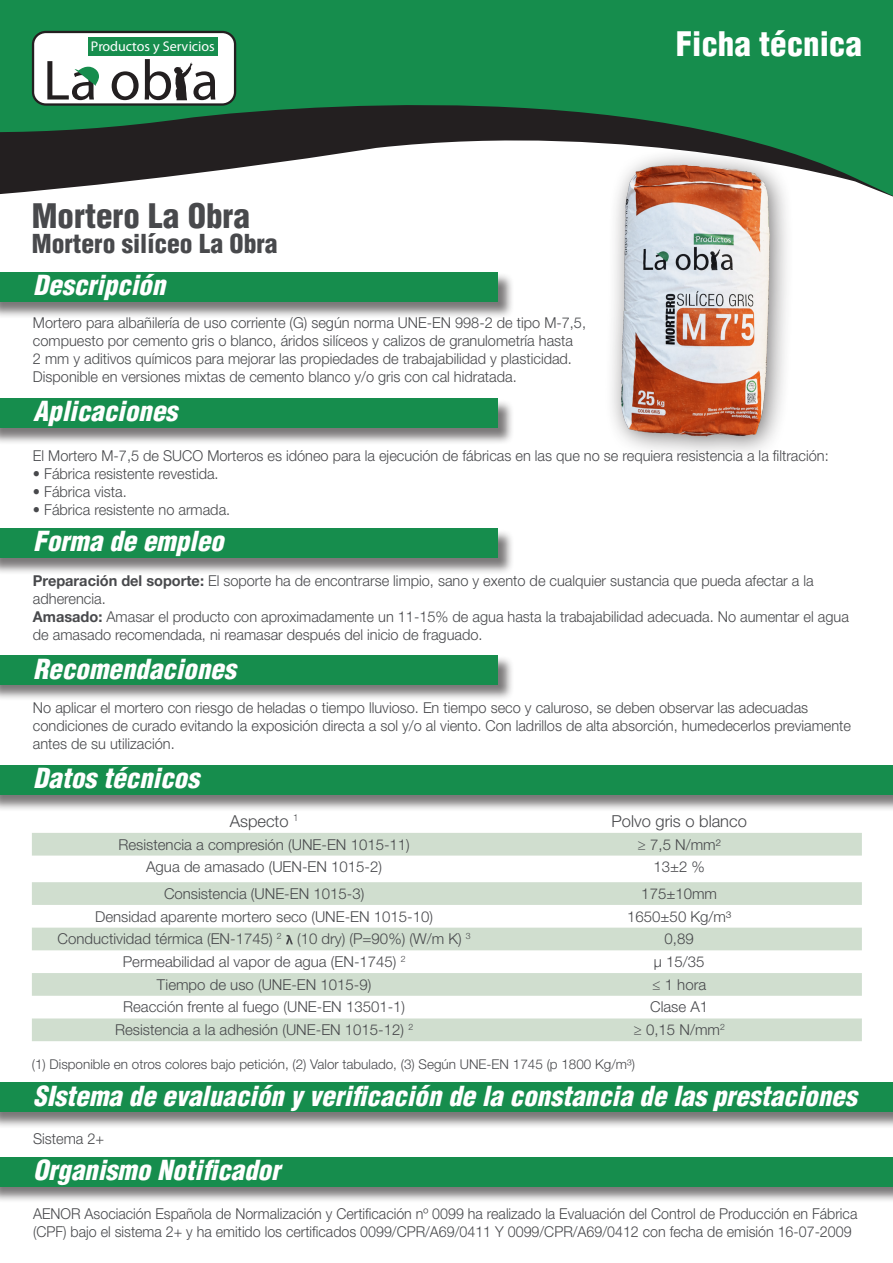
<style>
.page{position:relative;width:893px;height:1263px;background:#fff}
.page>*{position:absolute;margin:0;border:0;box-sizing:border-box;transform-origin:0 0}
.t1{font:900 condensed 33px "Helvetica LT Std";color:#48494c}
.t2{font:900 condensed 33px "Helvetica LT Std";color:#fff}
.t3{font:italic 900 condensed 27px "Helvetica LT Std";color:#fff}
.t4{font:900 condensed 25.5px "Helvetica LT Std";color:#48494c}
.t5{font:300 16.5px "Helvetica Neue LT Std";color:#48494c}
.t6{font:300 15px/18px "Helvetica Neue LT Std";color:#48494c}
.t7{font:300 15px/18px "Helvetica Neue LT Std";color:#48494c;scale:.95 1}
.t8{font:14.1px "Myriad Pro";color:#fff}
.t9{font:300 13.5px "Helvetica Neue LT Std";color:#48494c}
.s1{font-weight:700}
</style>
<div class="page">
<svg style="left:0;top:0;width:893px;height:197px;fill:#168d4d"></svg>
<div style="left:33px;top:32px;width:202px;height:73px;background:#fff;border-radius:13px"></div>
<div style="left:32px;top:31px;width:204px;height:75px;border:2px solid #231f20;border-radius:13px"></div>
<svg style="left:112px;top:71px;width:27px;height:29px"></svg>
<svg style="left:145px;top:59px;width:70px;height:41px"></svg>
<svg style="left:47px;top:61px;width:52px;height:39px"></svg>
<div style="left:88px;top:37px;width:129px;height:18px;background:#168d4d"></div>
<div style="left:0;top:272px;width:514px;height:47px;background:#231f20;opacity:.6"></div>
<div style="left:0;top:272px;width:497px;height:30px;background:#168d4d"></div>
<div style="left:0;top:399px;width:514px;height:46px;background:#231f20;opacity:.6"></div>
<div style="left:0;top:398px;width:497px;height:30px;background:#168d4d"></div>
<div style="left:0;top:529px;width:514px;height:46px;background:#231f20;opacity:.6"></div>
<div style="left:0;top:528px;width:497px;height:30px;background:#168d4d"></div>
<div style="left:0;top:1082px;width:893px;height:47px;background:#231f20;opacity:.6"></div>
<div style="left:0;top:1082px;width:893px;height:30px;background:#168d4d"></div>
<div style="left:0;top:1157px;width:893px;height:46px;background:#231f20;opacity:.6"></div>
<div style="left:0;top:1157px;width:893px;height:29px;background:#168d4d"></div>
<div style="left:0;top:765px;width:893px;height:47px;background:#231f20;opacity:.6"></div>
<div style="left:0;top:765px;width:893px;height:30px;background:#168d4d"></div>
<svg style="left:32px;top:833px;width:830px;height:208px;fill:#d0decf"></svg>
<svg style="left:286px;top:935px;width:7px;height:9px"></svg>
<img style="left:596px;top:118px;width:210px;height:334px">
<div style="left:0;top:655px;width:514px;height:47px;background:#231f20;opacity:.6"></div>
<div style="left:0;top:655px;width:497px;height:30px;background:#168d4d"></div>
<p class="t8" style="left:91px;top:38px;width:125px">Productos y Servicios</p>
<p class="t1" style="left:32px;top:195px;width:220px">Mortero La Obra</p>
<p class="t4" style="left:32px;top:228px;width:247px">Mortero silíceo La Obra</p>
<p class="t3" style="left:33px;top:268px;width:134px">Descripción</p>
<p class="t6" style="left:33px;top:313px;width:555px">Mortero para albañilería de uso corriente (G) según norma UNE-EN 998-2 de tipo M-7,5, compuesto por cemento gris o blanco, áridos silíceos y calizos de granulometría hasta<br>2 mm y aditivos químicos para mejorar las propiedades de trabajabilidad y plasticidad.<br>Disponible en versiones mixtas de cemento blanco y/o gris con cal hidratada.</p>
<p class="t3" style="left:33px;top:394px;width:146px">Aplicaciones</p>
<p class="t2" style="left:676px;top:23px;width:188px">Ficha técnica</p>
<p class="t6" style="left:33px;top:447px;width:797px">El Mortero M-7,5 de SUCO Morteros es idóneo para la ejecución de fábricas en las que no se requiera resistencia a la filtración:</p>
<p class="t6" style="left:33px;top:465px;width:187px">• Fábrica resistente revestida.</p>
<p class="t6" style="left:33px;top:483px;width:95px">• Fábrica vista.</p>
<p class="t6" style="left:33px;top:501px;width:199px">• Fábrica resistente no armada.</p>
<p class="t3" style="left:33px;top:524px;width:192px">Forma de empleo</p>
<p class="t6" style="left:33px;top:571px;width:782px"><span class="s1">Preparación del soporte:</span> El soporte ha de encontrarse limpio, sano y exento de cualquier sustancia que pueda afectar a la adherencia.</p>
<p class="t6" style="left:33px;top:607px;width:817px"><span class="s1">Amasado:</span> Amasar el producto con aproximadamente un 11-15% de agua hasta la trabajabilidad adecuada. No aumentar el agua de amasado recomendada, ni reamasar después del inicio de fraguado.</p>
<p class="t3" style="left:33px;top:652px;width:204px">Recomendaciones</p>
<p class="t6" style="left:33px;top:698px;width:820px">No aplicar el mortero con riesgo de heladas o tiempo lluvioso. En tiempo seco y caluroso, se deben observar las adecuadas condiciones de curado evitando la exposición directa a sol y/o al viento. Con ladrillos de alta absorción, humedecerlos previamente antes de su utilización.</p>
<p class="t3" style="left:33px;top:761px;width:167px">Datos técnicos</p>
<p class="t5" style="left:230px;top:811px;width:70px">Aspecto <sup>1</sup></p>
<p class="t5" style="left:611px;top:811px;width:137px">Polvo gris o blanco</p>
<p class="t6" style="left:118px;top:835px;width:293px">Resistencia a compresión (UNE-EN 1015-11)</p>
<p class="t6" style="left:637px;top:835px;width:85px">≥ 7,5 N/mm²</p>
<p class="t6" style="left:146px;top:858px;width:237px">Agua de amasado (UEN-EN 1015-2)</p>
<p class="t6" style="left:653px;top:858px;width:53px">13±2 %</p>
<p class="t6" style="left:164px;top:884px;width:202px">Consistencia (UNE-EN 1015-3)</p>
<p class="t6" style="left:641px;top:884px;width:77px">175±10mm</p>
<p class="t6" style="left:95px;top:907px;width:339px">Densidad aparente mortero seco (UNE-EN 1015-10)</p>
<p class="t6" style="left:627px;top:907px;width:105px">1650±50 Kg/m³</p>
<p class="t6" style="left:58px;top:930px;width:415px">Conductividad térmica (EN-1745) <sup>2</sup> (10 dry) (P=90%) (W/m K) <sup>3</sup></p>
<p class="t6" style="left:665px;top:930px;width:31px">0,89</p>
<p class="t6" style="left:123px;top:952px;width:284px">Permeabilidad al vapor de agua (EN-1745) <sup>2</sup></p>
<p class="t6" style="left:654px;top:952px;width:52px">μ 15/35</p>
<p class="t6" style="left:157px;top:975px;width:216px">Tiempo de uso (UNE-EN 1015-9)</p>
<p class="t6" style="left:652px;top:975px;width:56px">≤ 1 hora</p>
<p class="t6" style="left:123px;top:998px;width:284px">Reacción frente al fuego (UNE-EN 13501-1)</p>
<p class="t6" style="left:650px;top:998px;width:60px">Clase A1</p>
<p class="t6" style="left:115px;top:1020px;width:300px">Resistencia a la adhesión (UNE-EN 1015-12) <sup>2</sup></p>
<p class="t6" style="left:633px;top:1020px;width:93px">≥ 0,15 N/mm<sup>2</sup></p>
<p class="t9" style="left:32px;top:1055px;width:605px">(1) Disponible en otros colores bajo petición, (2) Valor tabulado, (3) Según UNE-EN 1745 (p 1800 Kg/m³)</p>
<p class="t3" style="left:33px;top:1078px;width:825px">SIstema de evaluación y verificación de la constancia de las prestaciones</p>
<p class="t6" style="left:33px;top:1129px;width:73px">Sistema 2+</p>
<p class="t3" style="left:33px;top:1153px;width:248px">Organismo Notificador</p>
<p class="t7" style="left:33px;top:1204px;width:869px">AENOR Asociación Española de Normalización y Certificación nº 0099 ha realizado la Evaluación del Control de Producción en Fábrica (CPF) bajo el sistema 2+ y ha emitido los certificados 0099/CPR/A69/0411 Y 0099/CPR/A69/0412 con fecha de emisión 16-07-2009</p>
</div>
